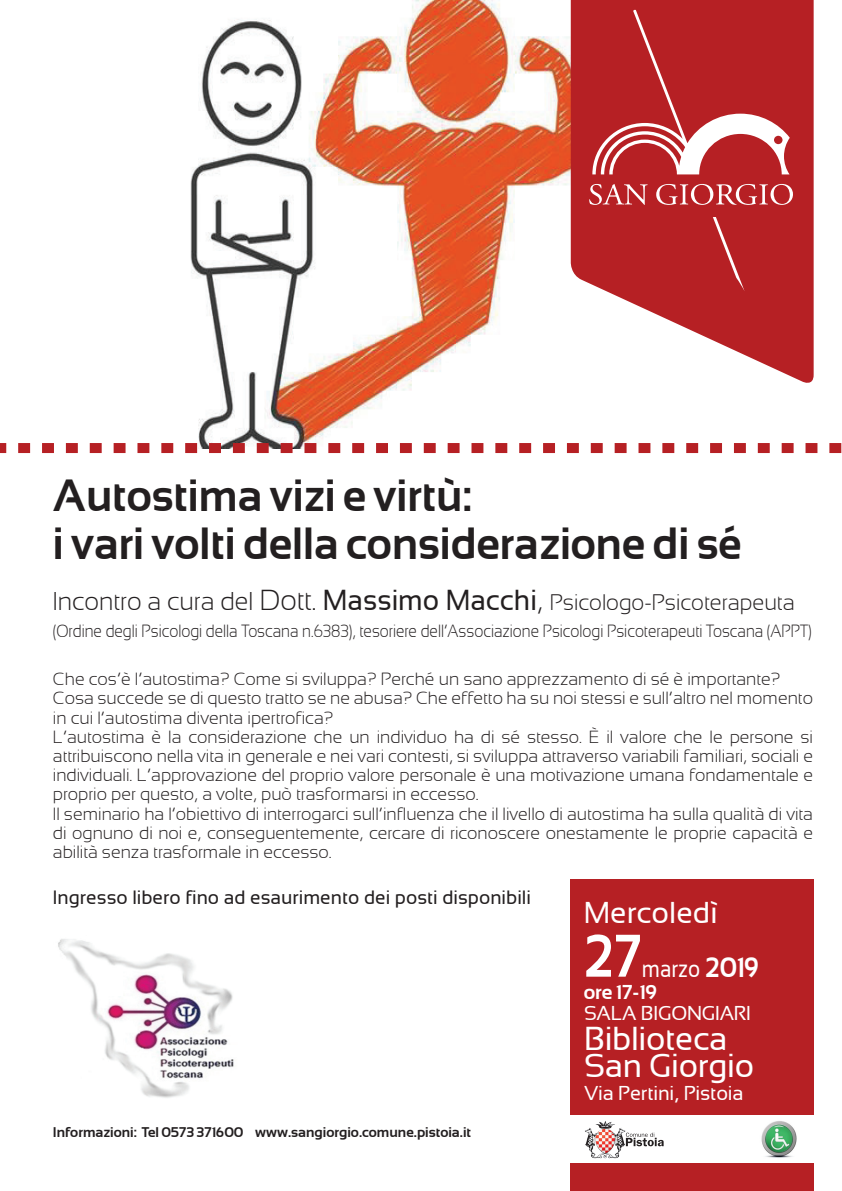
<style>
.page{position:relative;width:842px;height:1191px;background:#fff}
.page>*{position:absolute;margin:0;border:0;box-sizing:border-box;transform-origin:0 0}
.t1{font:700 60px "Sansation";color:#fff;scale:.86 1}
.t2{font:700 44.8px/48px "Sansation";color:#231f20}
.t3{font:33px/27px "Sansation";letter-spacing:-.01em;color:#fff}
.t4{font:30px "Sansation";color:#fff}
.t5{font:24px "Sansation";color:#fff;scale:.86 1}
.t6{font:300 22.4px "Sansation";color:#231f20}
.t7{font:20px "Sansation";letter-spacing:-.01em;color:#fff}
.t8{font:700 20px "Sansation";color:#fff}
.t9{font:19.2px "Sansation";color:#231f20}
.t10{font:300 17.6px/19.2px "Sansation";color:#231f20}
.t11{font:300 17.6px "Sansation";color:#231f20;scale:.87 1}
.t12{font:700 14px "Sansation";color:#231f20}
.s1{font-size:25.6px}
.s2{font-size:28.8px}
.s3{font-weight:400;font-size:28.8px}
.s4{font-weight:700;font-size:28px}
</style>
<div class="page">
<img style="left:190px;top:0;width:381px;height:443px">
<div style="left:571px;top:879px;width:243px;height:312px;background:#b62024"></div>
<svg style="left:571px;top:0;width:243px;height:383px;fill:#b62024"></svg>
<svg style="left:589px;top:184px;width:3px;height:21px"></svg>
<svg style="left:790px;top:184px;width:3px;height:21px"></svg>
<svg style="left:592px;top:10px;width:198px;height:281px;background:#bd363a"></svg>
<svg style="left:0;top:443px;width:842px;height:10px"></svg>
<div style="left:566px;top:1115px;width:253px;height:48px;background:#fff"></div>
<img style="left:585px;top:1121px;width:41px;height:38px">
<svg style="left:626px;top:1132px;width:38px;height:14px"></svg>
<img style="left:761px;top:1121px;width:36px;height:37px">
<img style="left:58px;top:939px;width:176px;height:159px">
<h2 class="t2" style="left:53px;top:471px;width:690px">Autostima vizi e virtù:<br>i vari volti della considerazione di sé</h2>
<p class="t6" style="left:53px;top:590px;width:743px"><span class="s1">Incontro a cura del</span> <span class="s2">Dott.</span> <span class="s3">Massimo Macchi</span><span class="s2">,</span> Psicologo-Psicoterapeuta</p>
<p class="t11" style="left:53px;top:621px;width:874px">(Ordine degli Psicologi della Toscana n.6383), tesoriere dell’Associazione Psicologi Psicoterapeuti Toscana (APPT)</p>
<p class="t10" style="left:53px;top:669px;width:762px">Che cos’è l’autostima? Come si sviluppa? Perché un sano apprezzamento di sé è importante?<br>Cosa succede se di questo tratto se ne abusa? Che effetto ha su noi stessi e sull’altro nel momento in cui l’autostima diventa ipertrofica?<br>L’autostima è la considerazione che un individuo ha di sé stesso. È il valore che le persone si attribuiscono nella vita in generale e nei vari contesti, si sviluppa attraverso variabili familiari, sociali e individuali. L’approvazione del proprio valore personale è una motivazione umana fondamentale e proprio per questo, a volte, può trasformarsi in eccesso.<br>Il seminario ha l’obiettivo di interrogarci sull’influenza che il livello di autostima ha sulla qualità di vita di ognuno di noi e, conseguentemente, cercare di riconoscere onestamente le proprie capacità e abilità senza trasformale in eccesso.</p>
<p class="t9" style="left:53px;top:887px;width:480px">Ingresso libero fino ad esaurimento dei posti disponibili</p>
<h3 class="t4" style="left:584px;top:895px;width:135px">Mercoledì</h3>
<h1 class="t1" style="left:584px;top:921px;width:69px">27</h1>
<h3 class="t5" style="left:642px;top:955px;width:137px">marzo <span class="s4">2019</span></h3>
<p class="t8" style="left:584px;top:980px;width:75px">ore 17-19</p>
<h3 class="t3" style="left:584px;top:1024px;width:171px">Biblioteca<br>San Giorgio</h3>
<p class="t7" style="left:584px;top:1001px;width:168px">SALA BIGONGIARI</p>
<p class="t12" style="left:53px;top:1124px;width:420px">Informazioni: Tel 0573 371600 www.sangiorgio.comune.pistoia.it</p>
<p class="t7" style="left:584px;top:1082px;width:161px">Via Pertini, Pistoia</p>
</div>
